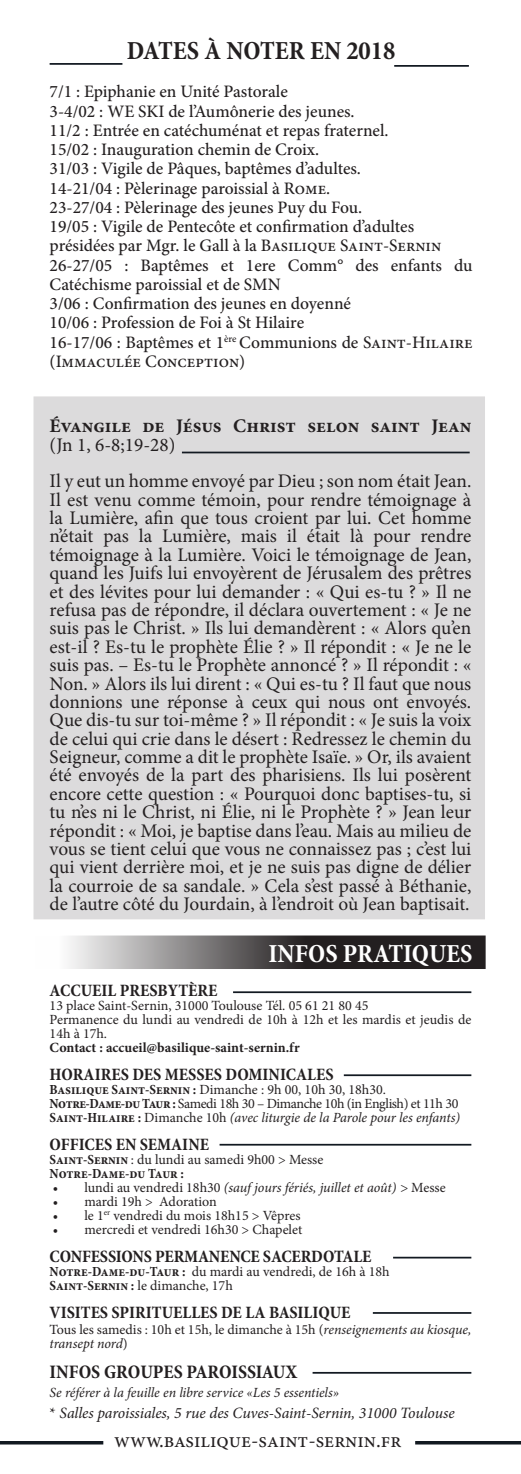
<style>
.page{position:relative;width:521px;height:1474px;background:#fff}
.page>*{position:absolute;margin:0;border:0;box-sizing:border-box;transform-origin:0 0}
.t1{font:700 condensed 26.25px "Minion Pro";color:#231f20}
.t2{font:700 condensed 26.25px "Minion Pro";color:#fff}
.t3{font:21px "Minion Pro";color:#231f20}
.t4{font:19.25px/18.4px "Minion Pro";color:#231f20;text-align:justify}
.t5{font:700 19.25px "Minion Pro";color:#231f20}
.t6{font:700 condensed 19.25px "Minion Pro";color:#231f20}
.t7{font:500 17.5px/19.2px "Minion Pro";color:#231f20}
.t8{font:700 condensed 17.5px "Minion Pro";color:#231f20}
.t9{font:italic 15.75px "Minion Pro";letter-spacing:-.005em;color:#231f20}
.t10{font:14px/14px "Minion Pro";color:#231f20}
.t11{font:italic 14px "Minion Pro";letter-spacing:-.005em;color:#231f20}
.t12{font:14px "Minion Pro";letter-spacing:-.03em;color:#231f20}
.t13{font:700 14px "Minion Pro";letter-spacing:.005em;color:#231f20}
.t14{font:700 condensed 14px "Minion Pro";letter-spacing:-.005em;color:#231f20}
.s1{font-weight:700;font-stretch:condensed}
.s2{font-weight:700;font-style:normal;font-stretch:condensed}
.s3{font-style:normal}
.s4{font-style:italic}
</style>
<div class="page">
<div style="left:34px;top:397px;width:450px;height:521px;background:#dcdbdc"></div>
<svg style="left:69px;top:938px;width:414px;height:28px;background:#5f5c5d"></svg>
<div style="left:34px;top:935px;width:452px;height:34px;border:2px solid #231f20"></div>
<svg style="left:0;top:1441px;width:103px;height:3px"></svg>
<svg style="left:415px;top:1441px;width:106px;height:3px"></svg>
<hr style="left:182px;top:451px;width:288px;height:2px;background:#121921">
<hr style="left:220px;top:1143px;width:251px;height:2px;background:#121921">
<hr style="left:344px;top:1074px;width:127px;height:2px;background:#121921">
<hr style="left:393px;top:1256px;width:78px;height:2px;background:#121921">
<hr style="left:373px;top:1311px;width:98px;height:2px;background:#121921">
<hr style="left:233px;top:991px;width:238px;height:2px;background:#121921">
<hr style="left:313px;top:1371px;width:158px;height:2px;background:#121921">
<hr style="left:394px;top:65px;width:75px;height:2px;background:#121921">
<hr style="left:50px;top:63px;width:72px;height:2px;background:#121921">
<p class="t1" style="left:127px;top:32px;width:270px">DATES À NOTER EN 2018</p>
<p class="t7" style="left:50px;top:82px;width:240px">7/1 : Epiphanie en Unité Pastorale</p>
<p class="t7" style="left:50px;top:101px;width:307px">3-4/02 : WE SKI de l’Aumônerie des jeunes.</p>
<p class="t7" style="left:50px;top:121px;width:340px">11/2 : Entrée en catéchuménat et repas fraternel.</p>
<p class="t7" style="left:50px;top:140px;width:271px">15/02 : Inauguration chemin de Croix.</p>
<p class="t7" style="left:50px;top:159px;width:313px">31/03 : Vigile de Pâques, baptêmes d’adultes.</p>
<p class="t7" style="left:50px;top:178px;width:282px">14-21/04 : Pèlerinage paroissial à Rome.</p>
<p class="t7" style="left:50px;top:198px;width:314px">23-27/04 : Pèlerinage des jeunes Puy du Fou.</p>
<p class="t7" style="left:50px;top:217px;width:366px">19/05 : Vigile de Pentecôte et confirmation d’adultes</p>
<p class="t7" style="left:50px;top:236px;width:393px">présidées par Mgr. le Gall à la Basilique Saint-Sernin</p>
<p class="t7" style="left:50px;top:255px;width:424px">26-27/05 : Baptêmes et 1ere Comm° des enfants du<br>Catéchisme paroissial et de SMN</p>
<p class="t7" style="left:50px;top:294px;width:303px">3/06 : Confirmation des jeunes en doyenné</p>
<p class="t7" style="left:50px;top:313px;width:256px">10/06 : Profession de Foi à St Hilaire</p>
<p class="t7" style="left:50px;top:332px;width:424px">16-17/06 : Baptêmes et 1<sup>ère</sup> Communions de Saint-Hilaire (Immaculée Conception)</p>
<p class="t5" style="left:50px;top:412px;width:423px">Évangile de Jésus Christ selon saint Jean</p>
<p class="t4" style="left:50px;top:436px;width:127px">(Jn 1, 6-8;19-28)</p>
<p class="t4" style="left:50px;top:472px;width:423px">Il y eut un homme envoyé par Dieu ; son nom était Jean.<br>Il est venu comme témoin, pour rendre témoignage à la Lumière, afin que tous croient par lui. Cet homme n’était pas la Lumière, mais il était là pour rendre témoignage à la Lumière. Voici le témoignage de Jean, quand les Juifs lui envoyèrent de Jérusalem des prêtres et des lévites pour lui demander : « Qui es-tu ? » Il ne refusa pas de répondre, il déclara ouvertement : « Je ne suis pas le Christ. » Ils lui demandèrent : « Alors qu’en est-il ? Es-tu le prophète Élie ? » Il répondit : « Je ne le suis pas. – Es-tu le Prophète annoncé ? » Il répondit : « Non. » Alors ils lui dirent : « Qui es-tu ? Il faut que nous donnions une réponse à ceux qui nous ont envoyés.<br>Que dis-tu sur toi-même ? » Il répondit : « Je suis la voix de celui qui crie dans le désert : Redressez le chemin du Seigneur, comme a dit le prophète Isaïe. » Or, ils avaient été envoyés de la part des pharisiens. Ils lui posèrent encore cette question : « Pourquoi donc baptises-tu, si tu n’es ni le Christ, ni Élie, ni le Prophète ? » Jean leur répondit : « Moi, je baptise dans l’eau. Mais au milieu de vous se tient celui que vous ne connaissez pas ; c’est lui qui vient derrière moi, et je ne suis pas digne de délier la courroie de sa sandale. » Cela s’est passé à Béthanie, de l’autre côté du Jourdain, à l’endroit où Jean baptisait.</p>
<p class="t2" style="left:268px;top:935px;width:206px">INFOS PRATIQUES</p>
<p class="t8" style="left:50px;top:978px;width:169px">ACCUEIL PRESBYTÈRE</p>
<p class="t10" style="left:50px;top:998px;width:320px">13 place Saint-Sernin, 31000 Toulouse Tél. 05 61 21 80 45</p>
<p class="t10" style="left:50px;top:1012px;width:423px">Permanence du lundi au vendredi de 10h à 12h et les mardis et jeudis de<br>14h à 17h.</p>
<p class="t13" style="left:50px;top:1037px;width:252px">Contact : accueil@basilique-saint-sernin.fr</p>
<p class="t8" style="left:50px;top:1062px;width:285px">HORAIRES DES MESSES DOMINICALES</p>
<p class="t10" style="left:50px;top:1082px;width:338px"><span class="s1">Basilique Saint-Sernin :</span> Dimanche : 9h 00, 10h 30, 18h30.</p>
<p class="t12" style="left:50px;top:1094px;width:410px"><span class="s1">Notre-Dame-du Taur :</span> Samedi 18h 30 – Dimanche 10h (in English) et 11h 30</p>
<p class="t11" style="left:50px;top:1107px;width:412px"><span class="s2">Saint-Hilaire :</span> <span class="s3">Dimanche 10h</span> (avec liturgie de la Parole pour les enfants)</p>
<p class="t8" style="left:50px;top:1132px;width:161px">OFFICES EN SEMAINE</p>
<p class="t10" style="left:50px;top:1152px;width:275px"><span class="s1">Saint-Sernin</span> : du lundi au samedi 9h00 &gt; Messe</p>
<p class="t14" style="left:50px;top:1163px;width:136px">Notre-Dame-du Taur :</p>
<p class="t11" style="left:53px;top:1177px;width:394px"><span class="s3">• lundi au vendredi 18h30</span> (sauf jours fériés, juillet et août) &gt; <span class="s3">Messe</span></p>
<p class="t10" style="left:53px;top:1194px;width:165px">• mardi 19h &gt; Adoration</p>
<p class="t10" style="left:53px;top:1208px;width:249px">• le 1<sup>er</sup> vendredi du mois 18h15 &gt; Vêpres</p>
<p class="t10" style="left:53px;top:1222px;width:251px">• mercredi et vendredi 16h30 &gt; Chapelet</p>
<p class="t8" style="left:50px;top:1244px;width:323px">CONFESSIONS PERMANENCE SACERDOTALE</p>
<p class="t10" style="left:50px;top:1264px;width:342px"><span class="s1">Notre-Dame-du-Taur :</span> du mardi au vendredi, de 16h à 18h</p>
<p class="t10" style="left:50px;top:1278px;width:185px"><span class="s1">Saint-Sernin :</span> le dimanche, 17h</p>
<p class="t8" style="left:50px;top:1300px;width:302px">VISITES SPIRITUELLES DE LA BASILIQUE</p>
<p class="t10" style="left:50px;top:1322px;width:423px">Tous les samedis : 10h et 15h, le dimanche à 15h (<span class="s4">renseignements au kiosque, transept nord</span>)</p>
<p class="t6" style="left:50px;top:1358px;width:249px">INFOS GROUPES PAROISSIAUX</p>
<p class="t11" style="left:50px;top:1382px;width:291px">Se référer à la feuille en libre service «Les 5 essentiels»</p>
<p class="t9" style="left:50px;top:1401px;width:407px"><span class="s3">*</span> Salles paroissiales, 5 rue des Cuves-Saint-Sernin, 31000 Toulouse</p>
<p class="t3" style="left:114px;top:1426px;width:289px">www.basilique-saint-sernin.fr</p>
</div>
